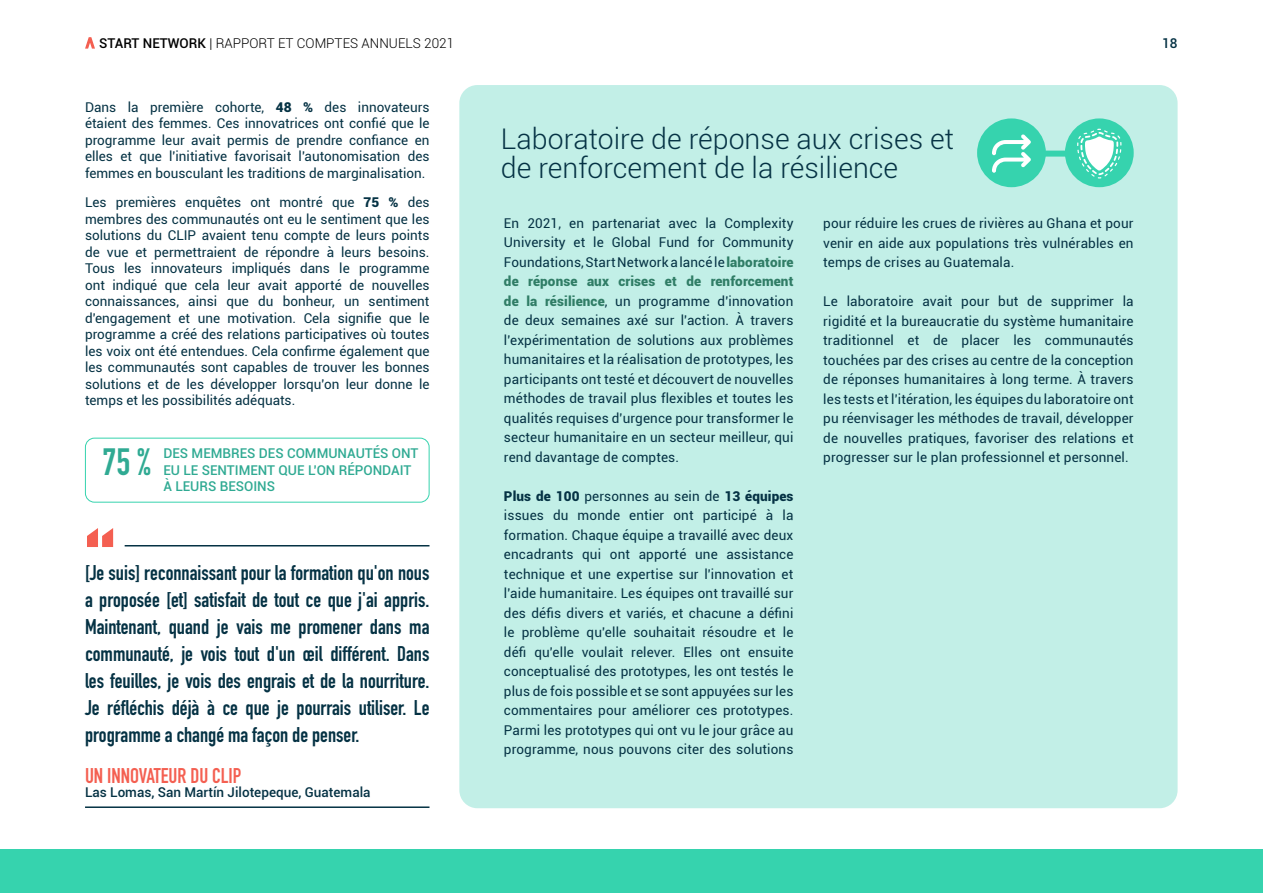
<style>
.page{position:relative;width:1263px;height:893px;background:#fff}
.page>*{position:absolute;margin:0;border:0;box-sizing:border-box;transform-origin:0 0}
.t1{font:700 108px "DIN Condensed";color:#f45f51}
.t2{font:700 37.5px "DIN Condensed";color:#30aa93}
.t3{font:300 28.5px/28.5px "Roboto";color:#053244}
.t4{font:700 21px/27px "DIN Condensed";color:#053244;text-align:justify}
.t5{font:700 21px "DIN Condensed";color:#f45f51}
.t6{font:13.5px/19.5px "Roboto";letter-spacing:.01em;color:#053244;text-align:justify}
.t7{font:500 13.5px/16.2px "Roboto";color:#30aa93}
.t8{font:500 13.5px "Roboto";color:#053244}
.t9{font:300 13.5px "Roboto";color:#000}
.s1{font-weight:500}
.s2{font-weight:900}
.s3{font-weight:900;color:#307d66}
</style>
<div class="page">
<div style="left:459px;top:85px;width:718px;height:723px;background:#c2efe7;border-radius:18px"></div>
<hr style="left:85px;top:806px;width:344px;height:2px;background:#053244">
<hr style="left:125px;top:545px;width:304px;height:1px;background:#053244">
<div style="left:1031px;top:151px;width:46px;height:6px;background:#36d3ae"></div>
<div style="left:0;top:849px;width:1263px;height:44px;background:#36d3ae"></div>
<div style="left:977px;top:118px;width:69px;height:69px;background:#36d3ae;border-radius:50%"></div>
<div style="left:1065px;top:118px;width:69px;height:69px;background:#36d3ae;border-radius:50%"></div>
<svg style="left:992px;top:134px;width:39px;height:39px"></svg>
<svg style="left:1077px;top:129px;width:44px;height:49px"></svg>
<div style="left:85px;top:438px;width:344px;height:64px;border:1px solid #36d3ae;border-radius:9px"></div>
<svg style="left:85px;top:37px;width:10px;height:12px"></svg>
<p class="t9" style="left:99px;top:34px;width:356px"><span class="s1">START NETWORK</span> | RAPPORT ET COMPTES ANNUELS 2021</p>
<p class="t8" style="left:1162px;top:34px;width:17px">18</p>
<p class="t6" style="left:85px;top:98px;width:346px;line-height:16.5px">Dans la première cohorte, <span class="s2">48 %</span> des innovateurs étaient des femmes. Ces innovatrices ont confié que le programme leur avait permis de prendre confiance en elles et que l'initiative favorisait l'autonomisation des femmes en bousculant les traditions de marginalisation.</p>
<p class="t6" style="left:85px;top:194px;width:346px;line-height:16.5px">Les premières enquêtes ont montré que <span class="s2">75 %</span> des membres des communautés ont eu le sentiment que les solutions du CLIP avaient tenu compte de leurs points de vue et permettraient de répondre à leurs besoins.<br>Tous les innovateurs impliqués dans le programme ont indiqué que cela leur avait apporté de nouvelles connaissances, ainsi que du bonheur, un sentiment d'engagement et une motivation. Cela signifie que le programme a créé des relations participatives où toutes les voix ont été entendues. Cela confirme également que les communautés sont capables de trouver les bonnes solutions et de les développer lorsqu'on leur donne le temps et les possibilités adéquats.</p>
<p class="t2" style="left:102px;top:437px;width:50px">75%</p>
<p class="t7" style="left:163px;top:445px;width:256px">DES MEMBRES DES COMMUNAUTÉS ONT<br>EU LE SENTIMENT QUE L'ON RÉPONDAIT<br>À LEURS BESOINS</p>
<p class="t1" style="left:85px;top:494px;width:32px">“</p>
<p class="t4" style="left:85px;top:559px;width:346px">[Je suis] reconnaissant pour la formation qu'on nous a proposée [et] satisfait de tout ce que j'ai appris.<br>Maintenant, quand je vais me promener dans ma communauté, je vois tout d'un œil différent. Dans les feuilles, je vois des engrais et de la nourriture.<br>Je réfléchis déjà à ce que je pourrais utiliser. Le programme a changé ma façon de penser.</p>
<p class="t5" style="left:85px;top:762px;width:158px">UN INNOVATEUR DU CLIP</p>
<p class="t8" style="left:85px;top:783px;width:287px">Las Lomas, San Martín Jilotepeque, Guatemala</p>
<p class="t3" style="left:501px;top:124px;width:455px">Laboratoire de réponse aux crises et de renforcement de la résilience</p>
<p class="t6" style="left:504px;top:213px;width:291px">En 2021, en partenariat avec la Complexity University et le Global Fund for Community Foundations, Start Network a lancé le <span class="s3">laboratoire de réponse aux crises et de renforcement de la résilience</span>, un programme d'innovation de deux semaines axé sur l'action. À travers l'expérimentation de solutions aux problèmes humanitaires et la réalisation de prototypes, les participants ont testé et découvert de nouvelles méthodes de travail plus flexibles et toutes les qualités requises d'urgence pour transformer le secteur humanitaire en un secteur meilleur, qui rend davantage de comptes.</p>
<p class="t6" style="left:504px;top:486px;width:291px"><span class="s2">Plus de 100</span> personnes au sein de <span class="s2">13 équipes </span>issues du monde entier ont participé à la formation. Chaque équipe a travaillé avec deux encadrants qui ont apporté une assistance technique et une expertise sur l'innovation et l'aide humanitaire. Les équipes ont travaillé sur des défis divers et variés, et chacune a défini le problème qu'elle souhaitait résoudre et le défi qu'elle voulait relever. Elles ont ensuite conceptualisé des prototypes, les ont testés le plus de fois possible et se sont appuyées sur les commentaires pour améliorer ces prototypes.<br>Parmi les prototypes qui ont vu le jour grâce au programme, nous pouvons citer des solutions</p>
<p class="t6" style="left:823px;top:213px;width:312px">pour réduire les crues de rivières au Ghana et pour venir en aide aux populations très vulnérables en temps de crises au Guatemala.</p>
<p class="t6" style="left:823px;top:291px;width:312px">Le laboratoire avait pour but de supprimer la rigidité et la bureaucratie du système humanitaire traditionnel et de placer les communautés touchées par des crises au centre de la conception de réponses humanitaires à long terme. À travers les tests et l'itération, les équipes du laboratoire ont pu réenvisager les méthodes de travail, développer de nouvelles pratiques, favoriser des relations et progresser sur le plan professionnel et personnel.</p>
</div>
